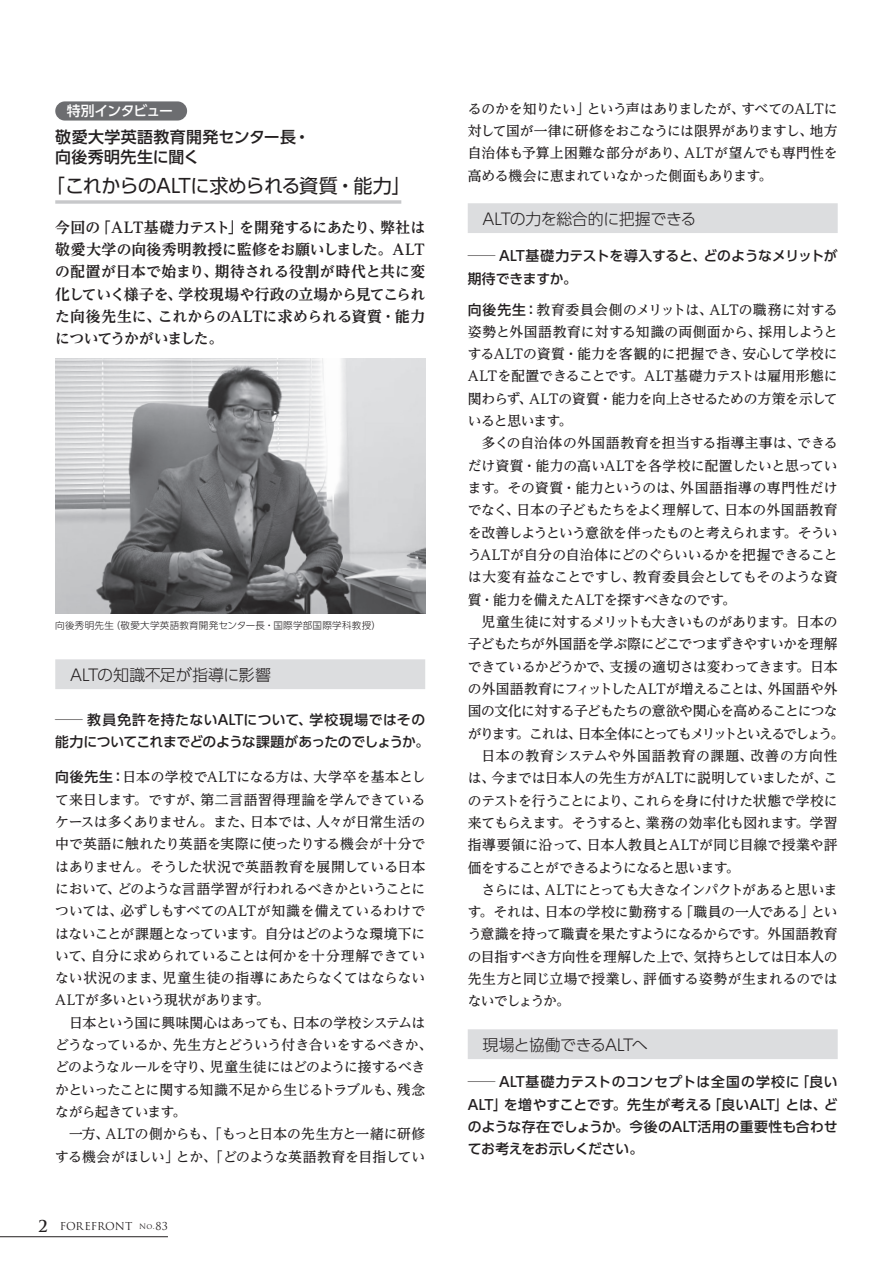
<style>
.page{position:relative;width:893px;height:1263px;background:#fff}
.page>*{position:absolute;margin:0;border:0;box-sizing:border-box;transform-origin:0 0}
.t1{font:19.2px "UD Shin Go Pro";letter-spacing:-.035em;color:#231f20}
.t2{font:500 15.9px/20.2px "UD Shin Go Pro";letter-spacing:.02em;color:#231f20}
.t3{font:300 15.9px "UD Shin Go Pro";letter-spacing:-.025em;color:#231f20}
.t4{font:300 15.9px "UD Shin Go Pro";color:#231f20}
.t5{font:300 15.9px "UD Shin Go Pro";letter-spacing:-.045em;color:#231f20}
.t6{font:700 14.85px/22.4px "UD Reimin Pro";letter-spacing:-.035em;color:#231f20;text-align:justify}
.t7{font:500 13.8px/22.4px "UD Reimin Pro";letter-spacing:-.03em;color:#231f20;text-align:justify}
.t8{font:500 13.8px/22.4px "UD Shin Go Pro";letter-spacing:-.005em;color:#231f20;scale:2 1}
.t9{font:500 13.8px "UD Reimin Pro";letter-spacing:-.12em;color:#231f20}
.t10{font:500 13.8px "UD Reimin Pro";letter-spacing:.005em;color:#231f20}
.t11{font:500 13.8px "UD Reimin Pro";letter-spacing:.01em;color:#231f20}
.t12{font:500 13.8px "UD Reimin Pro";letter-spacing:.065em;color:#231f20}
.t13{font:500 13.8px "UD Reimin Pro";letter-spacing:-.07em;color:#231f20}
.t14{font:500 13.8px "UD Shin Go Pro";letter-spacing:-.065em;color:#fff}
.t15{font:500 13.8px "UD Reimin Pro";letter-spacing:-.085em;color:#231f20}
.t16{font:10.65px "Trajan Pro";color:#231f20}
.t17{font:300 9.6px "UD Shin Go Pro";letter-spacing:.02em;color:#231f20}
.s1{font-family:"UD Shin Go Pro"}
.s2{font-weight:700;font-size:15.9px}
.s3{font-size:7.5px}
</style>
<div class="page">
<hr style="left:0;top:1236px;width:168px;height:1px;background:#231f20">
<svg style="left:55px;top:200px;width:346px;height:4px"></svg>
<div style="left:55px;top:659px;width:370px;height:30px;background:#dcdddf"></div>
<div style="left:55px;top:101px;width:132px;height:20px;background:#6c6d70;border-radius:10px"></div>
<img style="left:55px;top:359px;width:370px;height:255px">
<div style="left:468px;top:203px;width:370px;height:30px;background:#dcdddf"></div>
<div style="left:468px;top:1029px;width:370px;height:30px;background:#dcdddf"></div>
<p class="t14" style="left:67px;top:100px;width:108px">特別インタビュー</p>
<p class="t2" style="left:55px;top:126px;width:256px">敬愛大学英語教育開発センター長・向後秀明先生に聞く</p>
<h1 class="t1" style="left:46px;top:170px;width:367px">「これからのALTに求められる資質・能力」</h1>
<p class="t6" style="left:55px;top:215px;width:371px">今回の「ALT基礎力テスト」を開発するにあたり、弊社は敬愛大学の向後秀明教授に監修をお願いしました。ALTの配置が日本で始まり、期待される役割が時代と共に変化していく様子を、学校現場や行政の立場から見てこられた向後先生に、これからのALTに求められる資質・能力についてうかがいました。</p>
<p class="t17" style="left:55px;top:617px;width:327px">向後秀明先生（敬愛大学英語教育開発センター長・国際学部国際学科教授）</p>
<p class="t4" style="left:70px;top:662px;width:202px">ALTの知識不足が指導に影響</p>
<p class="t8" style="left:55px;top:708px;width:188px">─教員免許を持たないALTについて、学校現場ではその能力についてこれまでどのような課題があったのでしょうか。</p>
<p class="t7" style="left:55px;top:765px;width:371px"><span class="s1">向後先生：</span>日本の学校でALTになる方は、大学卒を基本として来日します。ですが、第二言語習得理論を学んできているケースは多くありません。また、日本では、人々が日常生活の中で英語に触れたり英語を実際に使ったりする機会が十分ではありません。そうした状況で英語教育を展開している日本において、どのような言語学習が行われるべきかということについては、必ずしもすべてのALTが知識を備えているわけではないことが課題となっています。自分はどのような環境下にいて、自分に求められていることは何かを十分理解できていない状況のまま、児童生徒の指導にあたらなくてはならないALTが多いという現状があります。</p>
<p class="t7" style="left:55px;top:1011px;width:378px;text-align:left;text-indent:14px">日本という国に興味関心はあっても、日本の学校システムはどうなっているか、先生方とどういう付き合いをするべきか、どのようなルールを守り、児童生徒にはどのように接するべきかといったことに関する知識不足から生じるトラブルも、残念ながら起きています。</p>
<p class="t7" style="left:55px;top:1123px;width:371px;text-align:right">一方、ALTの側からも、「もっと日本の先生方と一緒に研修する機会がほしい」とか、「どのような英語教育を目指してい</p>
<p class="t16" style="left:38px;top:1220px;width:131px"><span class="s2">2</span> FOREFRONT <span class="s3">No.</span>83</p>
<p class="t7" style="left:468px;top:97px;width:371px">るのかを知りたい」という声はありましたが、すべてのALTに対して国が一律に研修をおこなうには限界がありますし、地方自治体も予算上困難な部分があり、ALTが望んでも専門性を高める機会に恵まれていなかった側面もあります。</p>
<p class="t3" style="left:483px;top:206px;width:215px">ALTの力を総合的に把握できる</p>
<p class="t8" style="left:468px;top:245px;width:186px">─ALT基礎力テストを導入すると、どのようなメリットが期待できますか。</p>
<p class="t7" style="left:468px;top:298px;width:371px"><span class="s1">向後先生：</span>教育委員会側のメリットは、ALTの職務に対する姿勢と外国語教育に対する知識の両側面から、採用しようとするALTの資質・能力を客観的に把握でき、安心して学校にALTを配置できることです。ALT基礎力テストは雇用形態に関わらず、ALTの資質・能力を向上させるための方策を示していると思います。</p>
<p class="t7" style="left:468px;top:432px;width:371px;text-indent:14px">多くの自治体の外国語教育を担当する指導主事は、できるだけ資質・能力の高いALTを各学校に配置したいと思っています。その資質・能力というのは、外国語指導の専門性だけでなく、日本の子どもたちをよく理解して、日本の外国語教育を改善しようという意欲を伴ったものと考えられます。そういうALTが自分の自治体にどのぐらいいるかを把握できることは大変有益なことですし、教育委員会としてもそのような資質・能力を備えたALTを探すべきなのです。</p>
<p class="t7" style="left:482px;top:610px;width:358px">児童生徒に対するメリットも大きいものがあります。日本の</p>
<p class="t7" style="left:468px;top:632px;width:371px">子どもたちが外国語を学ぶ際にどこでつまずきやすいかを理解</p>
<p class="t7" style="left:468px;top:655px;width:371px">できているかどうかで、支援の適切さは変わってきます。日本</p>
<p class="t7" style="left:468px;top:677px;width:371px">の外国語教育にフィットしたALTが増えることは、外国語や外</p>
<p class="t7" style="left:468px;top:699px;width:371px">国の文化に対する子どもたちの意欲や関心を高めることにつな</p>
<p class="t9" style="left:468px;top:722px;width:378px">がります。これは、日本全体にとってもメリットといえるでしょう。</p>
<p class="t12" style="left:482px;top:744px;width:358px">日本の教育システムや外国語教育の課題、改善の方向性</p>
<p class="t7" style="left:468px;top:766px;width:371px">は、今までは日本人の先生方がALTに説明していましたが、こ</p>
<p class="t7" style="left:468px;top:789px;width:371px">のテストを行うことにより、これらを身に付けた状態で学校に</p>
<p class="t7" style="left:468px;top:811px;width:371px">来てもらえます。そうすると、業務の効率化も図れます。学習</p>
<p class="t10" style="left:468px;top:834px;width:371px">指導要領に沿って、日本人教員とALTが同じ目線で授業や評</p>
<p class="t13" style="left:468px;top:856px;width:273px">価をすることができるようになると思います。</p>
<p class="t7" style="left:482px;top:878px;width:358px">さらには、ALTにとっても大きなインパクトがあると思いま</p>
<p class="t7" style="left:468px;top:900px;width:371px">す。それは、日本の学校に勤務する「職員の一人である」とい</p>
<p class="t7" style="left:468px;top:923px;width:371px">う意識を持って職責を果たすようになるからです。外国語教育</p>
<p class="t7" style="left:468px;top:945px;width:371px">の目指すべき方向性を理解した上で、気持ちとしては日本人の</p>
<p class="t11" style="left:468px;top:968px;width:371px">先生方と同じ立場で授業し、評価する姿勢が生まれるのでは</p>
<p class="t15" style="left:468px;top:990px;width:104px">ないでしょうか。</p>
<p class="t5" style="left:483px;top:1032px;width:167px">現場と協働できるALTへ</p>
<p class="t8" style="left:468px;top:1070px;width:186px;text-align:justify">─ALT基礎力テストのコンセプトは全国の学校に「良いALT」を増やすことです。先生が考える「良いALT」とは、どのような存在でしょうか。今後のALT活用の重要性も合わせてお考えをお示しください。</p>
</div>
